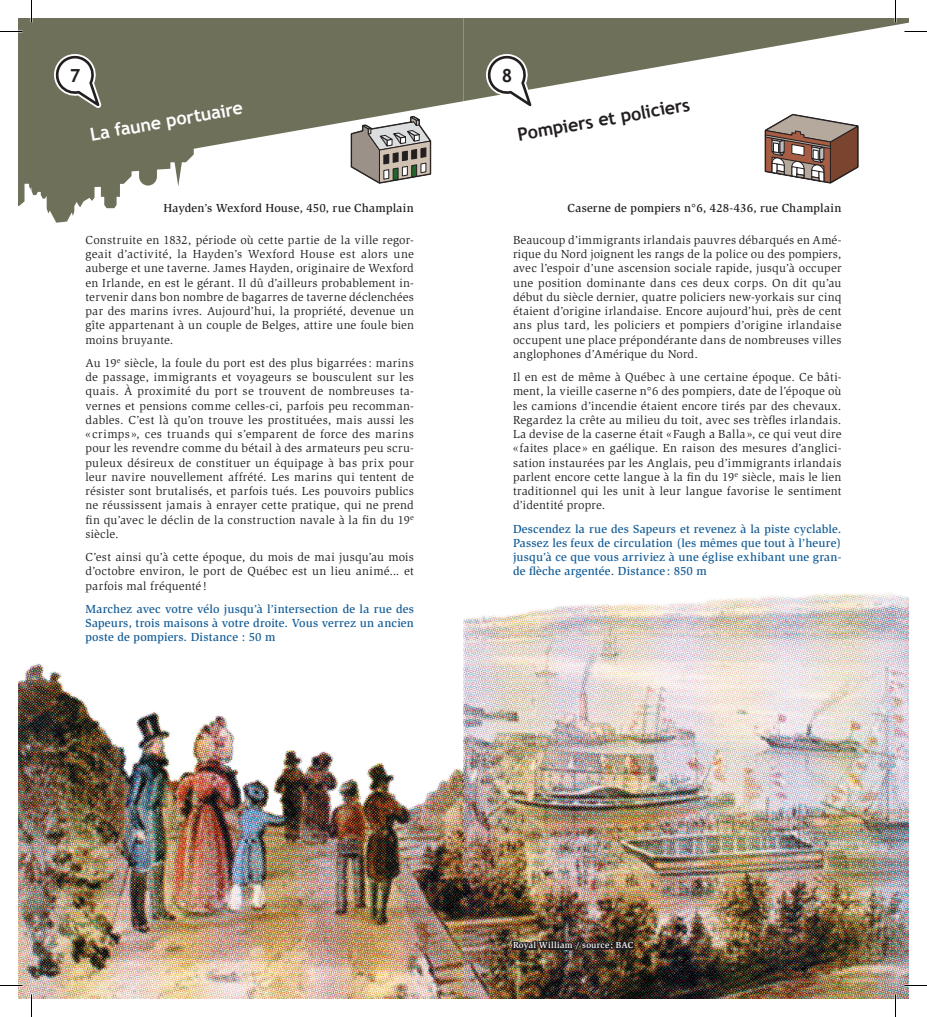
<style>
.page{position:relative;width:927px;height:1017px;background:#fff}
.page>*{position:absolute;margin:0;border:0;box-sizing:border-box;transform-origin:0 0}
.titre_noir{font:700 18px "Trebuchet MS";color:#231f20}
.titre_blanc{font:700 18px "Trebuchet MS";color:#fff}
.texte_regulier{font:12px/14.2px "Slimbach";letter-spacing:.015em;color:#231f20;text-align:justify}
.consignes{font:500 12px/14.2px "Slimbach";letter-spacing:.015em;color:#155d97;text-align:justify}
.adresse{font:500 12px "Slimbach";letter-spacing:.01em;color:#231f20}
.source{font:500 9px "Slimbach";letter-spacing:.025em;color:#fff}
</style>
<div class="page">
<svg style="left:18px;top:18px;width:446px;height:205px;fill:#6f705a"></svg>
<svg style="left:350px;top:115px;width:82px;height:69px"></svg>
<svg style="left:51px;top:53px;width:50px;height:55px"></svg>
<img style="left:18px;top:663px;width:445px;height:336px">
<img style="left:463px;top:592px;width:446px;height:407px">
<img style="left:509px;top:927px;width:128px;height:38px">
<svg style="left:0;top:31px;width:22px;height:1px"></svg>
<svg style="left:0;top:985px;width:22px;height:1px"></svg>
<svg style="left:904px;top:985px;width:23px;height:1px"></svg>
<svg style="left:31px;top:0;width:1px;height:22px"></svg>
<svg style="left:31px;top:994px;width:1px;height:23px"></svg>
<svg style="left:464px;top:0;width:463px;height:184px"></svg>
<svg style="left:895px;top:994px;width:1px;height:23px"></svg>
<p class="titre_noir" style="left:70px;top:64px;width:12px">7</p>
<p class="titre_noir" style="left:502px;top:64px;width:12px">8</p>
<p class="titre_blanc" style="left:88px;top:123px;width:156px;rotate:-10deg">La faune portuaire</p>
<p class="titre_noir" style="left:516px;top:123px;width:176px;rotate:-10deg">Pompiers et policiers</p>
<p class="adresse" style="left:163px;top:200px;width:252px">Hayden’s Wexford House, 450, rue Champlain</p>
<p class="texte_regulier" style="left:86px;top:233px;width:330px">Construite en 1832, période où cette partie de la ville regor&shy;geait d’activité, la Hayden’s Wexford House est alors une auberge et une taverne. James Hayden, originaire de Wexford en Irlande, en est le gérant. Il dû d’ailleurs probablement in&shy;tervenir dans bon nombre de bagarres de taverne déclenchées par des marins ivres. Aujourd’hui, la propriété, devenue un gîte appartenant à un couple de Belges, attire une foule bien moins bruyante.</p>
<p class="texte_regulier" style="left:86px;top:356px;width:330px">Au 19<sup>e</sup> siècle, la foule du port est des plus bigarrées: marins de passage, immigrants et voyageurs se bousculent sur les quais. À proximité du port se trouvent de nombreuses ta&shy;vernes et pensions comme celles-ci, parfois peu recomman&shy;dables. C’est là qu’on trouve les prostituées, mais aussi les «crimps», ces truands qui s’emparent de force des marins pour les revendre comme du bétail à des armateurs peu scru&shy;puleux désireux de constituer un équipage à bas prix pour leur navire nouvellement affrété. Les marins qui tentent de résister sont brutalisés, et parfois tués. Les pouvoirs publics ne réussissent jamais à enrayer cette pratique, qui ne prend fin qu’avec le déclin de la construction navale à la fin du 19<sup>e </sup>siècle.</p>
<p class="texte_regulier" style="left:86px;top:550px;width:330px">C’est ainsi qu’à cette époque, du mois de mai jusqu’au mois d’octobre environ, le port de Québec est un lieu animé... et parfois mal fréquenté!</p>
<p class="consignes" style="left:86px;top:601px;width:330px">Marchez avec votre vélo jusqu’à l’intersection de la rue des Sapeurs, trois maisons à votre droite. Vous verrez un ancien poste de pompiers. Distance : 50 m</p>
<p class="adresse" style="left:567px;top:200px;width:276px">Caserne de pompiers n°6, 428-436, rue Champlain</p>
<p class="texte_regulier" style="left:513px;top:233px;width:330px">Beaucoup d’immigrants irlandais pauvres débarqués en Amé&shy;rique du Nord joignent les rangs de la police ou des pompiers, avec l’espoir d’une ascension sociale rapide, jusqu’à occuper une position dominante dans ces deux corps. On dit qu’au début du siècle dernier, quatre policiers new-yorkais sur cinq étaient d’origine irlandaise. Encore aujourd’hui, près de cent ans plus tard, les policiers et pompiers d’origine irlandaise occupent une place prépondérante dans de nombreuses villes anglophones d’Amérique du Nord.</p>
<p class="texte_regulier" style="left:513px;top:370px;width:330px">Il en est de même à Québec à une certaine époque. Ce bâti&shy;ment, la vieille caserne n°6 des pompiers, date de l’époque où les camions d’incendie étaient encore tirés par des chevaux.<br>Regardez la crête au milieu du toit, avec ses trèfles irlandais.<br>La devise de la caserne était «Faugh a Balla», ce qui veut dire «faites place» en gaélique. En raison des mesures d’anglici&shy;sation instaurées par les Anglais, peu d’immigrants irlandais parlent encore cette langue à la fin du 19<sup>e</sup> siècle, mais le lien traditionnel qui les unit à leur langue favorise le sentiment d’identité propre.</p>
<p class="consignes" style="left:513px;top:521px;width:330px">Descendez la rue des Sapeurs et revenez à la piste cyclable.<br>Passez les feux de circulation (les mêmes que tout à l’heure) jusqu’à ce que vous arriviez à une église exhibant une gran&shy;de flèche argentée. Distance: 850 m</p>
<p class="source" style="left:513px;top:940px;width:122px">Royal William / source: BAC</p>
</div>
